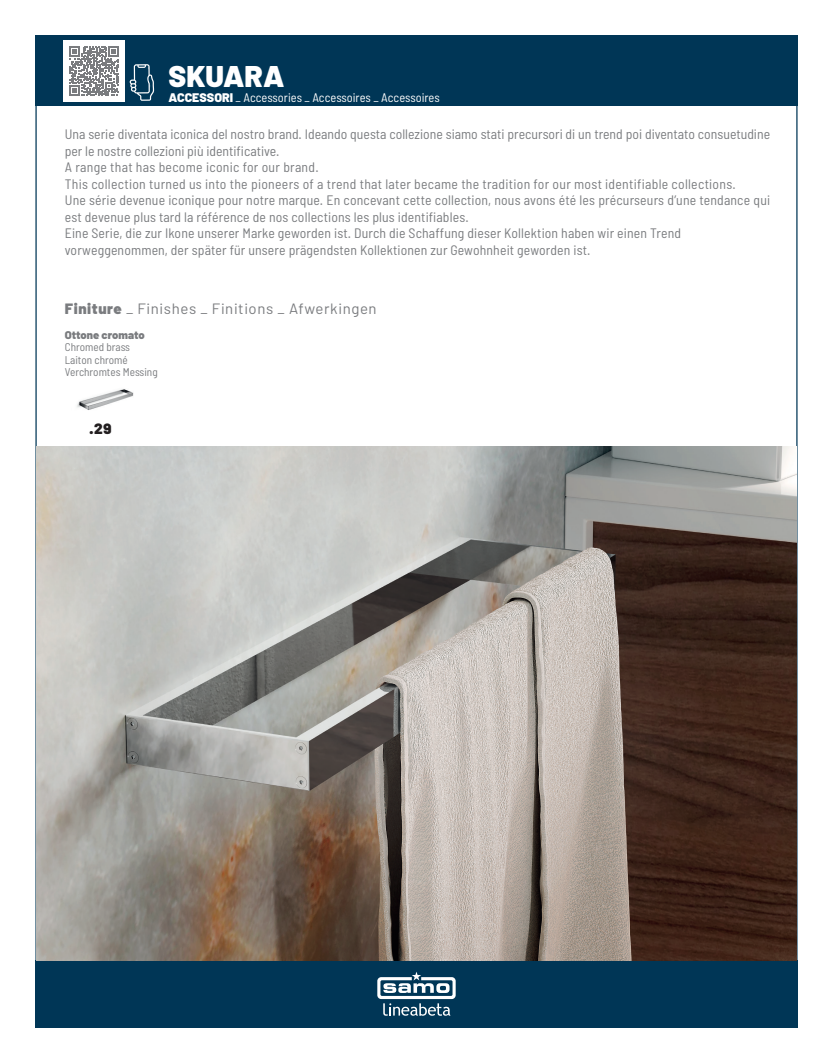
<style>
.page{position:relative;width:833px;height:1063px;background:#fff}
.page>*{position:absolute;margin:0;border:0;box-sizing:border-box;transform-origin:0 0}
.t1{font:900 30px "Barlow";color:#fff}
.t2{font:15px "Barlow";letter-spacing:.04em;color:#7a7c7f}
.t3{font:900 15px "Barlow";color:#231f20}
.t4{font:semi-condensed 13.75px/16.5px "Barlow";letter-spacing:.01em;color:#7a7c7f}
.t5{font:semi-condensed 12.5px "Barlow";color:#fff}
.t6{font:semi-condensed 11.25px/12.5px "Barlow";color:#7a7c7f}
.t7{font:900 11.25px "Barlow";color:#7a7c7f}
.s1{font-weight:900;font-stretch:normal}
.s2{font-weight:900}
</style>
<div class="page">
<div style="left:35px;top:960px;width:762px;height:68px;background:#003656"></div>
<svg style="left:377px;top:972px;width:79px;height:44px"></svg>
<img style="left:37px;top:446px;width:759px;height:514px">
<div style="left:35px;top:35px;width:762px;height:71px;background:#003656"></div>
<div style="left:63px;top:40px;width:62px;height:62px;background:#fff"></div>
<svg style="left:69px;top:46px;width:50px;height:50px"></svg>
<svg style="left:129px;top:64px;width:25px;height:37px"></svg>
<img style="left:77px;top:389px;width:57px;height:21px">
<h1 class="t1" style="left:168px;top:57px;width:117px">SKUARA</h1>
<p class="t5" style="left:168px;top:89px;width:273px"><span class="s1">ACCESSORI</span> _ Accessories _ Accessoires _ Accessoires</p>
<p class="t4" style="left:65px;top:126px;width:707px">Una serie diventata iconica del nostro brand. Ideando questa collezione siamo stati precursori di un trend poi diventato consuetudine per le nostre collezioni più identificative.<br>A range that has become iconic for our brand.<br>This collection turned us into the pioneers of a trend that later became the tradition for our most identifiable collections.<br>Une série devenue iconique pour notre marque. En concevant cette collection, nous avons été les précurseurs d’une tendance qui est devenue plus tard la référence de nos collections les plus identifiables.<br>Eine Serie, die zur Ikone unserer Marke geworden ist. Durch die Schaffung dieser Kollektion haben wir einen Trend vorweggenommen, der später für unsere prägendsten Kollektionen zur Gewohnheit geworden ist.</p>
<p class="t2" style="left:65px;top:300px;width:313px"><span class="s2">Finiture</span> _ Finishes _ Finitions _ Afwerkingen</p>
<p class="t7" style="left:65px;top:327px;width:81px">Ottone cromato</p>
<p class="t6" style="left:65px;top:340px;width:94px">Chromed brass<br>Laiton chromé<br>Verchromtes Messing</p>
<p class="t3" style="left:90px;top:419px;width:23px">.29</p>
</div>
